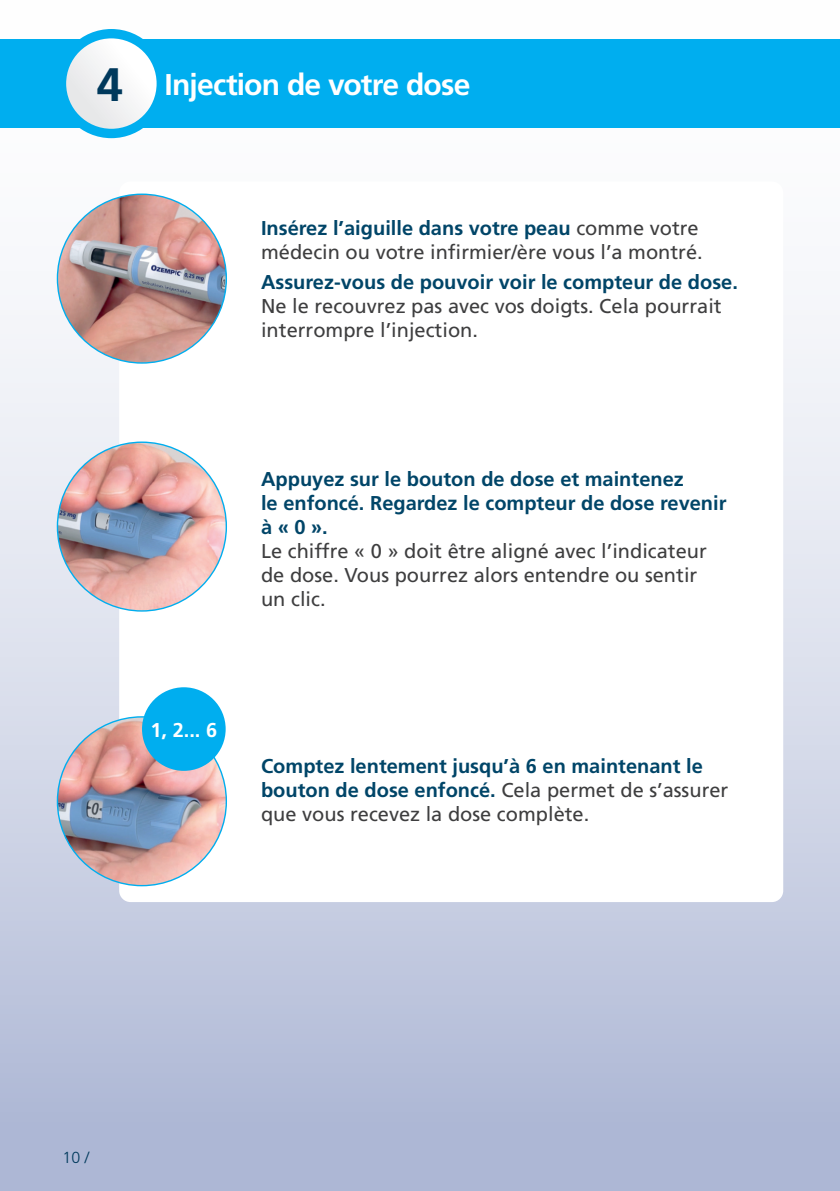
<style>
.page{position:relative;width:840px;height:1191px;background:#fff}
.page>*{position:absolute;margin:0;border:0;box-sizing:border-box;transform-origin:0 0}
.t1{font:700 30px "Frutiger LT Std";letter-spacing:-.03em;color:#fff}
.t2{font:20px/24px "Frutiger LT Std";color:#3e3e3f}
.t3{font:700 20px/24px "Frutiger LT Std";color:#004568}
.t4{font:700 20px "Frutiger LT Std";color:#fff}
.t5{font:300 16px "Frutiger LT Std";color:#00395c}
.s1{font-size:47px;color:#00395c}
.s2{font-weight:700;color:#004568}
.s3{font-weight:400;color:#3e3e3f}
</style>
<div class="page">
<div style="left:0;top:0;width:839px;height:1191px;background:linear-gradient(to bottom,#fff,#afb9d6)"></div>
<div style="left:0;top:39px;width:839px;height:89px;background:#00aeef"></div>
<div style="left:119px;top:181px;width:663px;height:721px;background:#fff;border-radius:11px"></div>
<img style="left:58px;top:194px;width:168px;height:169px">
<img style="left:57px;top:442px;width:169px;height:169px;border-radius:84px">
<img style="left:57px;top:717px;width:169px;height:168px;border-radius:84px">
<svg style="left:61px;top:34px;width:100px;height:99px"></svg>
<div style="left:57px;top:29px;width:109px;height:109px;border:9px solid #00aeef;border-radius:50%"></div>
<div style="left:142px;top:687px;width:83px;height:84px;background:#00aeef;border-radius:50%"></div>
<h1 class="t1" style="left:97px;top:67px;width:375px"><span class="s1">4</span> Injection de votre dose</h1>
<p class="t2" style="left:261px;top:216px;width:443px"><span class="s2">Insérez l’aiguille dans votre peau</span> comme votre médecin ou votre infirmier/ère vous l’a montré.</p>
<p class="t3" style="left:261px;top:270px;width:478px">Assurez-vous de pouvoir voir le compteur de dose.</p>
<p class="t2" style="left:261px;top:294px;width:462px">Ne le recouvrez pas avec vos doigts. Cela pourrait interrompre l’injection.</p>
<p class="t3" style="left:261px;top:467px;width:466px">Appuyez sur le bouton de dose et maintenez<br>le enfoncé. Regardez le compteur de dose revenir à « 0 ».</p>
<p class="t2" style="left:261px;top:539px;width:447px">Le chiffre « 0 » doit être aligné avec l’indicateur de dose. Vous pourrez alors entendre ou sentir un clic.</p>
<p class="t4" style="left:150px;top:718px;width:68px">1, 2... 6</p>
<p class="t3" style="left:261px;top:754px;width:468px">Comptez lentement jusqu’à 6 en maintenant le bouton de dose enfoncé. <span class="s3">Cela permet de s’assurer que vous recevez la dose complète.</span></p>
<p class="t5" style="left:62px;top:1148px;width:28px">10 /</p>
</div>
